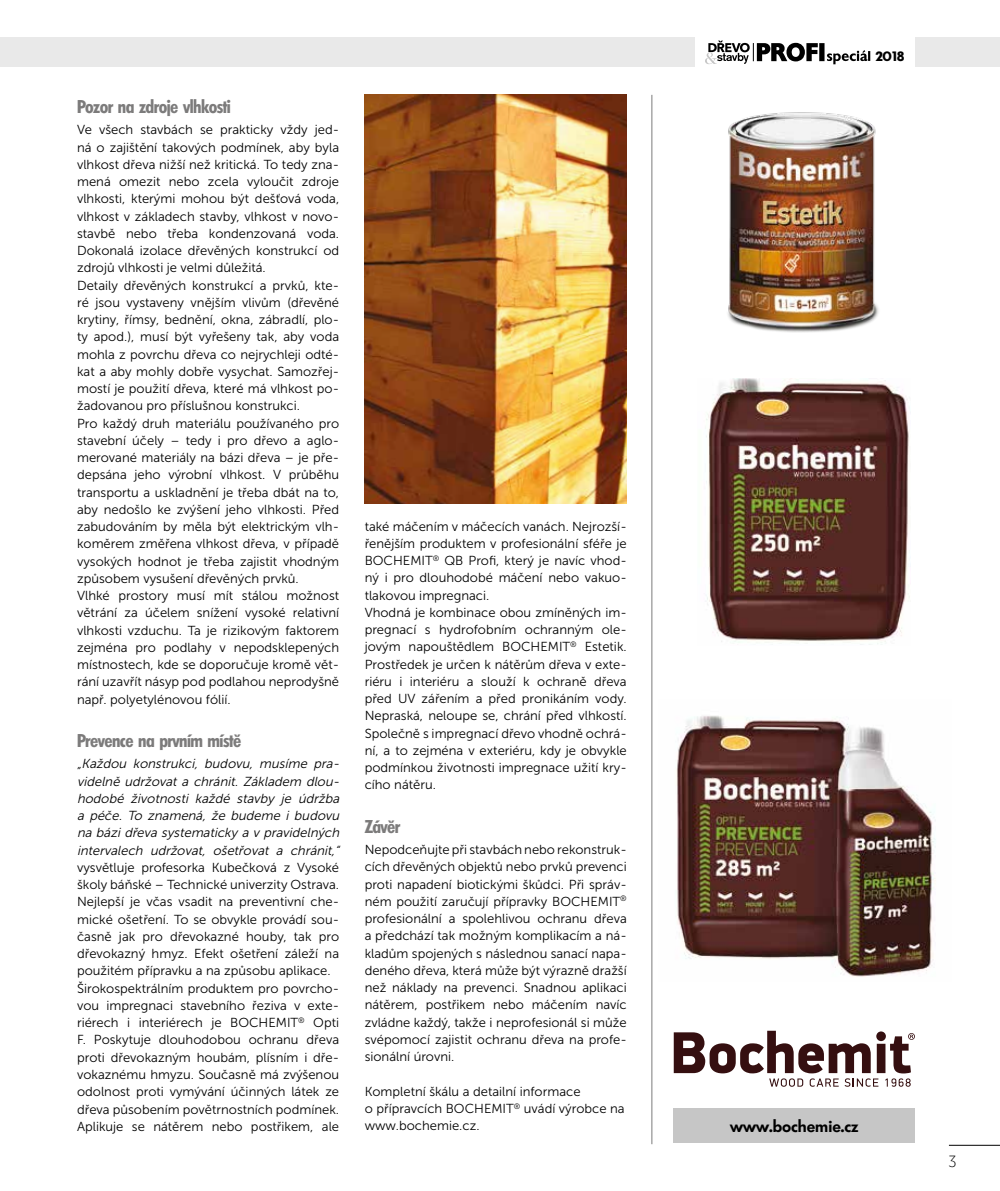
<style>
.page{position:relative;width:1000px;height:1191px;background:#fff}
.page>*{position:absolute;margin:0;border:0;box-sizing:border-box;transform-origin:0 0}
.t1{font:600 18px "Climerick";letter-spacing:-.03em;color:#7c7b7b}
.t2{font:300 16.5px "Gardenia";color:#000}
.t3{font:600 15.75px "Limerick";color:#000}
.t4{font:13.35px "Sans Serif Bld FLF";color:#000}
.t5{font:13.05px/17.2px "Museo Sans 300";color:#000}
.t6{font:italic 13.05px/17.2px "Museo Sans 300";color:#000;text-align:justify}
</style>
<div class="page">
<div style="left:0;top:37px;width:999px;height:30px;background:#e9e9e9"></div>
<div style="left:695px;top:34px;width:219px;height:40px;background:#fff"></div>
<svg style="left:705px;top:41px;width:165px;height:23px"></svg>
<hr style="left:948px;top:1144px;width:51px;height:1px;background:#000">
<svg style="left:673px;top:1030px;width:241px;height:56px"></svg>
<hr style="left:651px;top:95px;width:1px;height:1049px;background:#7c7b7b">
<img style="left:676px;top:715px;width:260px;height:262px">
<img style="left:706px;top:379px;width:204px;height:266px">
<img style="left:728px;top:112px;width:151px;height:221px">
<div style="left:673px;top:1108px;width:241px;height:35px;background:#c6c6c6"></div>
<img style="left:364px;top:95px;width:262px;height:409px">
<h1 class="t1" style="left:77px;top:97px;width:155px">Pozor na zdroje vlhkosti</h1>
<p class="t5" style="left:77px;top:121px;width:263px">Ve všech stavbách se prakticky vždy jed&shy;ná o zajištění takových podmínek, aby byla vlhkost dřeva nižší než kritická. To tedy zna&shy;mená omezit nebo zcela vyloučit zdroje vlhkosti, kterými mohou být dešťová voda, vlhkost v základech stavby, vlhkost v novo&shy;stavbě nebo třeba kondenzovaná voda.<br>Dokonalá izolace dřevěných konstrukcí od zdrojů vlhkosti je velmi důležitá.<br>Detaily dřevěných konstrukcí a prvků, kte&shy;ré jsou vystaveny vnějším vlivům (dřevěné krytiny, římsy, bednění, okna, zábradlí, plo&shy;ty apod.), musí být vyřešeny tak, aby voda mohla z povrchu dřeva co nejrychleji odté&shy;kat a aby mohly dobře vysychat. Samozřej&shy;mostí je použití dřeva, které má vlhkost po&shy;žadovanou pro příslušnou konstrukci.<br>Pro každý druh materiálu používaného pro stavební účely – tedy i pro dřevo a aglo&shy;merované materiály na bázi dřeva – je pře&shy;depsána jeho výrobní vlhkost. V průběhu transportu a uskladnění je třeba dbát na to, aby nedošlo ke zvýšení jeho vlhkosti. Před zabudováním by měla být elektrickým vlh&shy;koměrem změřena vlhkost dřeva, v případě vysokých hodnot je třeba zajistit vhodným způsobem vysušení dřevěných prvků.<br>Vlhké prostory musí mít stálou možnost větrání za účelem snížení vysoké relativní vlhkosti vzduchu. Ta je rizikovým faktorem zejména pro podlahy v nepodsklepených místnostech, kde se doporučuje kromě vět&shy;rání uzavřít násyp pod podlahou neprodyšně např. polyetylénovou fólií.</p>
<h1 class="t1" style="left:77px;top:730px;width:165px">Prevence na prvním místě</h1>
<p class="t6" style="left:77px;top:755px;width:266px">„Každou konstrukci, budovu, musíme pra&shy;videlně udržovat a chránit. Základem dlou&shy;hodobé životnosti každé stavby je údržba a péče. To znamená, že budeme i budovu na bázi dřeva systematicky a v pravidelných intervalech udržovat, ošetřovat a chránit,“</p>
<p class="t5" style="left:77px;top:859px;width:263px">vysvětluje profesorka Kubečková z Vysoké školy báňské – Technické univerzity Ostrava.<br>Nejlepší je včas vsadit na preventivní che&shy;mické ošetření. To se obvykle provádí sou&shy;časně jak pro dřevokazné houby, tak pro dřevokazný hmyz. Efekt ošetření záleží na použitém přípravku a na způsobu aplikace.<br>Širokospektrálním produktem pro povrcho&shy;vou impregnaci stavebního řeziva v exte&shy;riérech i interiérech je BOCHEMIT<sup>®</sup> Opti F. Poskytuje dlouhodobou ochranu dřeva proti dřevokazným houbám, plísním i dře&shy;vokaznému hmyzu. Současně má zvýšenou odolnost proti vymývání účinných látek ze dřeva působením povětrnostních podmínek.<br>Aplikuje se nátěrem nebo postřikem, ale</p>
<p class="t5" style="left:364px;top:517px;width:263px">také máčením v máčecích vanách. Nejrozší&shy;řenějším produktem v profesionální sféře je BOCHEMIT<sup>®</sup> QB Profi, který je navíc vhod&shy;ný i pro dlouhodobé máčení nebo vakuo&shy;tlakovou impregnaci.<br>Vhodná je kombinace obou zmíněných im&shy;pregnací s hydrofobním ochranným ole&shy;jovým napouštědlem BOCHEMIT<sup>®</sup> Estetik.<br>Prostředek je určen k nátěrům dřeva v exte&shy;riéru i interiéru a slouží k ochraně dřeva před UV zářením a před pronikáním vody.<br>Nepraská, neloupe se, chrání před vlhkostí.<br>Společně s impregnací dřevo vhodně ochrá&shy;ní, a to zejména v exteriéru, kdy je obvykle podmínkou životnosti impregnace užití kry&shy;cího nátěru.</p>
<h1 class="t1" style="left:364px;top:816px;width:37px">Závěr</h1>
<p class="t5" style="left:364px;top:841px;width:263px;text-align:justify">Nepodceňujte při stavbách nebo rekonstruk&shy;cích dřevěných objektů nebo prvků prevenci proti napadení biotickými škůdci. Při správ&shy;ném použití zaručují přípravky BOCHEMIT<sup>® </sup>profesionální a spolehlivou ochranu dřeva a předchází tak možným komplikacím a ná&shy;kladům spojených s následnou sanací napa&shy;deného dřeva, která může být výrazně dražší než náklady na prevenci. Snadnou aplikaci nátěrem, postřikem nebo máčením navíc zvládne každý, takže i neprofesionál si může svépomocí zajistit ochranu dřeva na profe&shy;sionální úrovni.</p>
<p class="t5" style="left:364px;top:1082px;width:261px">Kompletní škálu a detailní informace<br>o přípravcích BOCHEMIT<sup>®</sup> uvádí výrobce na www.bochemie.cz.</p>
<p class="t4" style="left:875px;top:48px;width:31px">2018</p>
<p class="t3" style="left:730px;top:1116px;width:129px">www.bochemie.cz</p>
<p class="t2" style="left:948px;top:1151px;width:9px">3</p>
</div>
